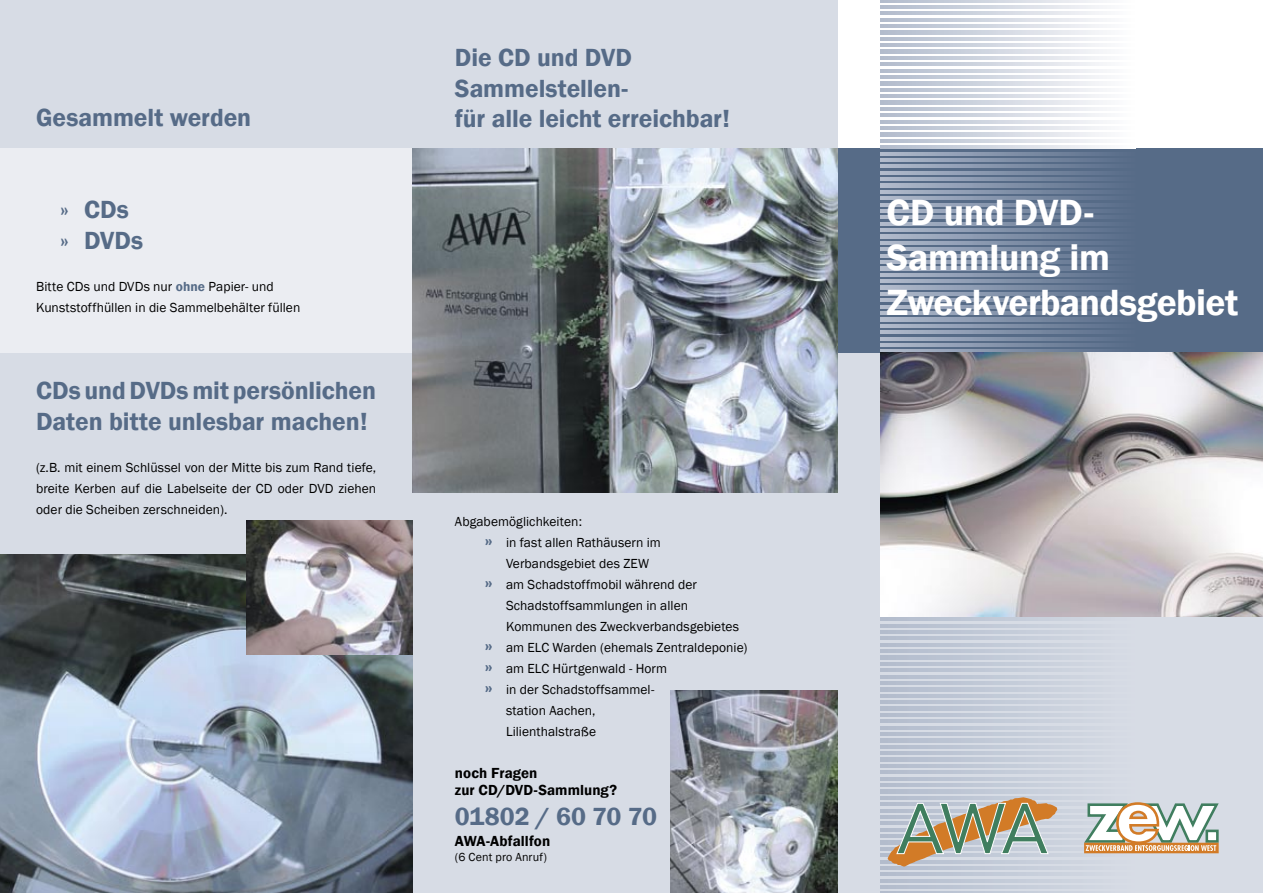
<style>
.page{position:relative;width:1263px;height:893px;background:#fff}
.page>*{position:absolute;margin:0;border:0;box-sizing:border-box;transform-origin:0 0}
.Überschrift_1{font:600 37.5px "Franklin Gothic";letter-spacing:-.01em;color:#fff}
.Überschrift_1-2{font:600 25.5px/30.6px "Franklin Gothic";letter-spacing:-.005em;color:#566b87}
.t1{font:600 15px "Franklin Gothic";letter-spacing:.005em;color:#000}
.Überschrift_1-3{font:13.5px/21px "Franklin Gothic";letter-spacing:.005em;color:#000;text-align:justify}
.Textkörper{font:13.5px "Franklin Gothic";letter-spacing:.005em;color:#000}
.t2{font:12px "Franklin Gothic";letter-spacing:.01em;color:#000}
.s1{font-weight:600;color:#566b87}
.s2{font-weight:800;font-size:21px;color:#566b87}
</style>
<div class="page">
<div style="left:838px;top:337px;width:425px;height:556px;background:#d7dce5"></div>
<div style="left:838px;top:149px;width:425px;height:204px;background:#566b87"></div>
<svg style="left:880px;top:0;width:223px;height:2px"></svg>
<svg style="left:880px;top:5px;width:223px;height:4px"></svg>
<svg style="left:880px;top:12px;width:223px;height:3px"></svg>
<svg style="left:880px;top:18px;width:223px;height:3px"></svg>
<svg style="left:880px;top:24px;width:223px;height:4px"></svg>
<svg style="left:880px;top:31px;width:223px;height:3px"></svg>
<svg style="left:880px;top:37px;width:223px;height:3px"></svg>
<svg style="left:880px;top:44px;width:223px;height:3px"></svg>
<svg style="left:880px;top:50px;width:223px;height:3px"></svg>
<svg style="left:880px;top:56px;width:223px;height:4px"></svg>
<svg style="left:880px;top:63px;width:223px;height:3px"></svg>
<svg style="left:880px;top:69px;width:223px;height:3px"></svg>
<svg style="left:880px;top:75px;width:223px;height:4px"></svg>
<svg style="left:880px;top:82px;width:223px;height:3px"></svg>
<svg style="left:880px;top:88px;width:223px;height:3px"></svg>
<svg style="left:880px;top:95px;width:223px;height:3px"></svg>
<svg style="left:880px;top:101px;width:223px;height:3px"></svg>
<svg style="left:880px;top:107px;width:223px;height:4px"></svg>
<svg style="left:880px;top:114px;width:223px;height:3px"></svg>
<svg style="left:880px;top:120px;width:223px;height:3px"></svg>
<svg style="left:880px;top:126px;width:223px;height:4px"></svg>
<svg style="left:880px;top:133px;width:223px;height:3px"></svg>
<svg style="left:880px;top:139px;width:223px;height:3px"></svg>
<svg style="left:880px;top:146px;width:223px;height:3px"></svg>
<svg style="left:880px;top:152px;width:224px;height:3px"></svg>
<svg style="left:880px;top:158px;width:224px;height:4px"></svg>
<svg style="left:880px;top:165px;width:224px;height:3px"></svg>
<svg style="left:880px;top:171px;width:224px;height:3px"></svg>
<svg style="left:880px;top:178px;width:224px;height:3px"></svg>
<svg style="left:880px;top:184px;width:224px;height:3px"></svg>
<svg style="left:880px;top:190px;width:224px;height:3px"></svg>
<svg style="left:880px;top:197px;width:224px;height:3px"></svg>
<svg style="left:880px;top:203px;width:224px;height:3px"></svg>
<svg style="left:880px;top:209px;width:224px;height:4px"></svg>
<svg style="left:880px;top:216px;width:224px;height:3px"></svg>
<svg style="left:880px;top:222px;width:224px;height:3px"></svg>
<svg style="left:880px;top:229px;width:224px;height:3px"></svg>
<svg style="left:880px;top:235px;width:224px;height:3px"></svg>
<svg style="left:880px;top:241px;width:224px;height:3px"></svg>
<svg style="left:880px;top:248px;width:224px;height:3px"></svg>
<svg style="left:880px;top:254px;width:224px;height:3px"></svg>
<svg style="left:880px;top:260px;width:224px;height:4px"></svg>
<svg style="left:880px;top:267px;width:224px;height:3px"></svg>
<svg style="left:880px;top:273px;width:224px;height:3px"></svg>
<svg style="left:880px;top:280px;width:224px;height:3px"></svg>
<svg style="left:880px;top:286px;width:224px;height:3px"></svg>
<svg style="left:880px;top:292px;width:224px;height:4px"></svg>
<svg style="left:880px;top:299px;width:224px;height:3px"></svg>
<svg style="left:880px;top:305px;width:224px;height:3px"></svg>
<svg style="left:880px;top:311px;width:224px;height:4px"></svg>
<svg style="left:880px;top:318px;width:224px;height:3px"></svg>
<svg style="left:880px;top:324px;width:224px;height:3px"></svg>
<svg style="left:880px;top:331px;width:224px;height:3px"></svg>
<svg style="left:880px;top:337px;width:224px;height:3px"></svg>
<svg style="left:880px;top:343px;width:224px;height:4px"></svg>
<svg style="left:880px;top:350px;width:255px;height:3px"></svg>
<svg style="left:880px;top:618px;width:189px;height:3px"></svg>
<svg style="left:880px;top:624px;width:189px;height:3px"></svg>
<svg style="left:880px;top:630px;width:189px;height:4px"></svg>
<svg style="left:880px;top:637px;width:189px;height:3px"></svg>
<svg style="left:880px;top:643px;width:189px;height:3px"></svg>
<svg style="left:880px;top:649px;width:189px;height:4px"></svg>
<svg style="left:880px;top:656px;width:189px;height:3px"></svg>
<svg style="left:880px;top:662px;width:189px;height:3px"></svg>
<svg style="left:880px;top:669px;width:189px;height:3px"></svg>
<svg style="left:880px;top:675px;width:189px;height:3px"></svg>
<svg style="left:880px;top:681px;width:189px;height:4px"></svg>
<svg style="left:880px;top:688px;width:189px;height:3px"></svg>
<svg style="left:880px;top:694px;width:189px;height:3px"></svg>
<svg style="left:880px;top:701px;width:189px;height:3px"></svg>
<svg style="left:880px;top:707px;width:189px;height:3px"></svg>
<svg style="left:880px;top:713px;width:189px;height:3px"></svg>
<svg style="left:880px;top:720px;width:189px;height:3px"></svg>
<svg style="left:880px;top:726px;width:189px;height:3px"></svg>
<svg style="left:880px;top:732px;width:189px;height:4px"></svg>
<svg style="left:880px;top:739px;width:189px;height:3px"></svg>
<svg style="left:880px;top:745px;width:189px;height:3px"></svg>
<svg style="left:880px;top:752px;width:189px;height:3px"></svg>
<svg style="left:880px;top:758px;width:189px;height:3px"></svg>
<svg style="left:880px;top:764px;width:189px;height:3px"></svg>
<svg style="left:880px;top:771px;width:189px;height:3px"></svg>
<svg style="left:880px;top:777px;width:189px;height:3px"></svg>
<svg style="left:880px;top:783px;width:189px;height:4px"></svg>
<svg style="left:880px;top:790px;width:189px;height:3px"></svg>
<svg style="left:880px;top:796px;width:189px;height:3px"></svg>
<svg style="left:880px;top:803px;width:189px;height:3px"></svg>
<svg style="left:880px;top:809px;width:189px;height:3px"></svg>
<svg style="left:880px;top:815px;width:189px;height:4px"></svg>
<svg style="left:880px;top:822px;width:189px;height:3px"></svg>
<svg style="left:880px;top:828px;width:189px;height:3px"></svg>
<svg style="left:880px;top:834px;width:189px;height:4px"></svg>
<svg style="left:880px;top:841px;width:189px;height:3px"></svg>
<svg style="left:880px;top:847px;width:189px;height:3px"></svg>
<svg style="left:880px;top:854px;width:189px;height:3px"></svg>
<svg style="left:880px;top:860px;width:189px;height:3px"></svg>
<svg style="left:880px;top:866px;width:189px;height:4px"></svg>
<svg style="left:880px;top:873px;width:189px;height:3px"></svg>
<svg style="left:880px;top:879px;width:189px;height:3px"></svg>
<svg style="left:880px;top:885px;width:189px;height:4px"></svg>
<svg style="left:880px;top:892px;width:189px;height:1px"></svg>
<div style="left:0;top:0;width:838px;height:893px;background:#d7dce5"></div>
<svg style="left:888px;top:797px;width:169px;height:70px"></svg>
<div style="left:1084px;top:843px;width:135px;height:10px;background:#d27b27"></div>
<svg style="left:1084px;top:802px;width:135px;height:49px"></svg>
<div style="left:0;top:149px;width:838px;height:204px;background:#ebedf2"></div>
<img style="left:880px;top:353px;width:383px;height:264px">
<img style="left:0;top:555px;width:412px;height:338px">
<img style="left:246px;top:520px;width:166px;height:135px">
<img style="left:412px;top:149px;width:426px;height:343px">
<img style="left:670px;top:690px;width:168px;height:203px">
<p class="Überschrift_1-2" style="left:36px;top:103px;width:217px">Gesammelt werden</p>
<p class="Überschrift_1-2" style="left:60px;top:195px;width:70px">» CDs</p>
<p class="Überschrift_1-2" style="left:60px;top:225px;width:85px">» DVDs</p>
<p class="Textkörper" style="left:36px;top:278px;width:239px">Bitte CDs und DVDs nur <span class="s1">ohne</span> Papier- und</p>
<p class="Überschrift_1-3" style="left:36px;top:297px;width:266px">Kunststoffhüllen in die Sammelbehälter füllen</p>
<p class="Überschrift_1-2" style="left:36px;top:376px;width:342px">CDs und DVDs mit persönlichen<br>Daten bitte unlesbar machen!</p>
<p class="Überschrift_1-3" style="left:36px;top:457px;width:342px">(z.B. mit einem Schlüssel von der Mitte bis zum Rand tiefe, breite Kerben auf die Labelseite der CD oder DVD ziehen oder die Scheiben zerschneiden).</p>
<p class="Überschrift_1-2" style="left:455px;top:43px;width:178px">Die CD und DVD</p>
<p class="Überschrift_1-2" style="left:455px;top:73px;width:175px">Sammelstellen-</p>
<p class="Überschrift_1-2" style="left:455px;top:104px;width:276px">für alle leicht erreichbar!</p>
<p class="Überschrift_1-3" style="left:455px;top:512px;width:129px">Abgabemöglichkeiten:</p>
<p class="Überschrift_1-3" style="left:485px;top:533px;width:178px"><span class="s2">»</span> in fast allen Rathäusern im</p>
<p class="Überschrift_1-3" style="left:506px;top:554px;width:145px">Verbandsgebiet des ZEW</p>
<p class="Überschrift_1-3" style="left:485px;top:575px;width:214px"><span class="s2">»</span> am Schadstoffmobil während der</p>
<p class="Überschrift_1-3" style="left:506px;top:596px;width:184px">Schadstoffsammlungen in allen</p>
<p class="Überschrift_1-3" style="left:506px;top:617px;width:235px">Kommunen des Zweckverbandsgebietes</p>
<p class="Überschrift_1-3" style="left:485px;top:638px;width:264px"><span class="s2">»</span> am ELC Warden (ehemals Zentraldeponie)</p>
<p class="Überschrift_1-3" style="left:485px;top:659px;width:184px"><span class="s2">»</span> am ELC Hürtgenwald - Horm</p>
<p class="Überschrift_1-3" style="left:506px;top:680px;width:150px;text-indent:-21px"><span class="s2">»</span> in der Schadstoffsammel&shy;station Aachen,</p>
<p class="Überschrift_1-3" style="left:506px;top:722px;width:92px">Lilienthalstraße</p>
<p class="t1" style="left:455px;top:764px;width:84px">noch Fragen</p>
<p class="t1" style="left:455px;top:781px;width:164px">zur CD/DVD-Sammlung?</p>
<p class="Überschrift_1-2" style="left:455px;top:802px;width:204px">01802 / 60 70 70</p>
<p class="t1" style="left:455px;top:832px;width:97px">AWA-Abfallfon</p>
<p class="t2" style="left:455px;top:850px;width:93px">(6 Cent pro Anruf)</p>
<p class="Überschrift_1" style="left:887px;top:190px;width:209px">CD und DVD-</p>
<p class="Überschrift_1" style="left:887px;top:235px;width:225px">Sammlung im</p>
<p class="Überschrift_1" style="left:887px;top:280px;width:353px">Zweckverbandsgebiet</p>
</div>
